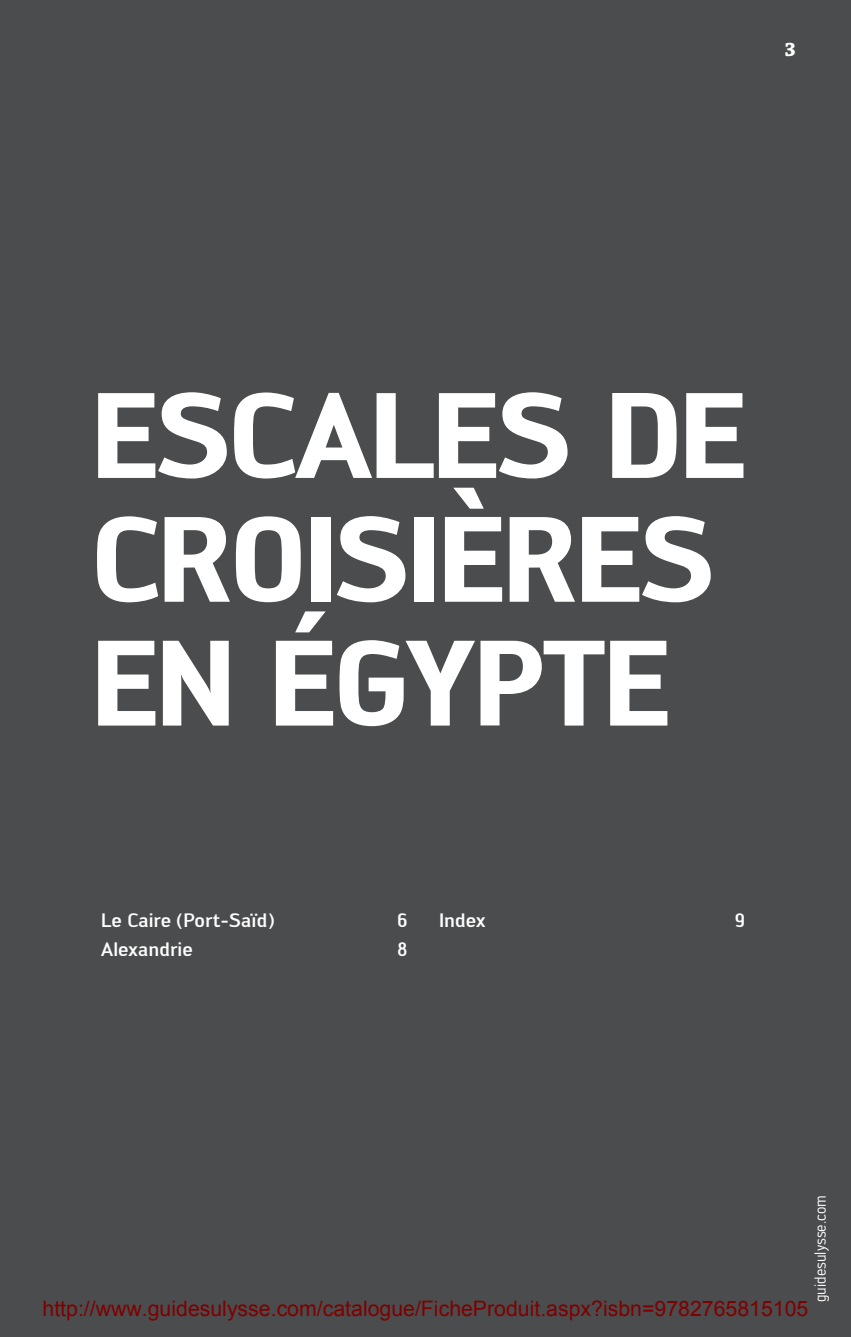
<style>
.page{position:relative;width:851px;height:1337px;background:#fff}
.page>*{position:absolute;margin:0;border:0;box-sizing:border-box;transform-origin:0 0}
.t1{font:700 119.25px/123.8px "Engel";letter-spacing:-.02em;color:#fff;scale:.95 1}
.t2{font:21.38px "Arial";color:#800000}
.t3{font:700 20.25px "Chaparral Pro";color:#fff}
.t4{font:500 19.12px "Engel";color:#fff}
.t5{font:15.75px "Engel";color:#fff;scale:.95 1}
</style>
<div class="page">
<div style="left:0;top:0;width:850px;height:1336px;background:#4b4c4d"></div>
<p class="t3" style="left:784px;top:37px;width:13px">3</p>
<h1 class="t1" style="left:92px;top:372px;width:691px">ESCALES DE<br>CROISIÈRES<br>EN ÉGYPTE</h1>
<p class="t4" style="left:101px;top:909px;width:175px">Le Caire (Port-Saïd)</p>
<p class="t4" style="left:397px;top:909px;width:12px">6</p>
<p class="t4" style="left:101px;top:938px;width:93px">Alexandrie</p>
<p class="t4" style="left:397px;top:938px;width:11px">8</p>
<p class="t4" style="left:439px;top:909px;width:48px">Index</p>
<p class="t4" style="left:734px;top:909px;width:12px">9</p>
<p class="t5" style="left:811px;top:1302px;width:114px;rotate:-90deg">guidesulysse.com</p>
<p class="t2" style="left:43px;top:1294px;width:767px">http://www.guidesulysse.com/catalogue/FicheProduit.aspx?isbn=9782765815105</p>
</div>
